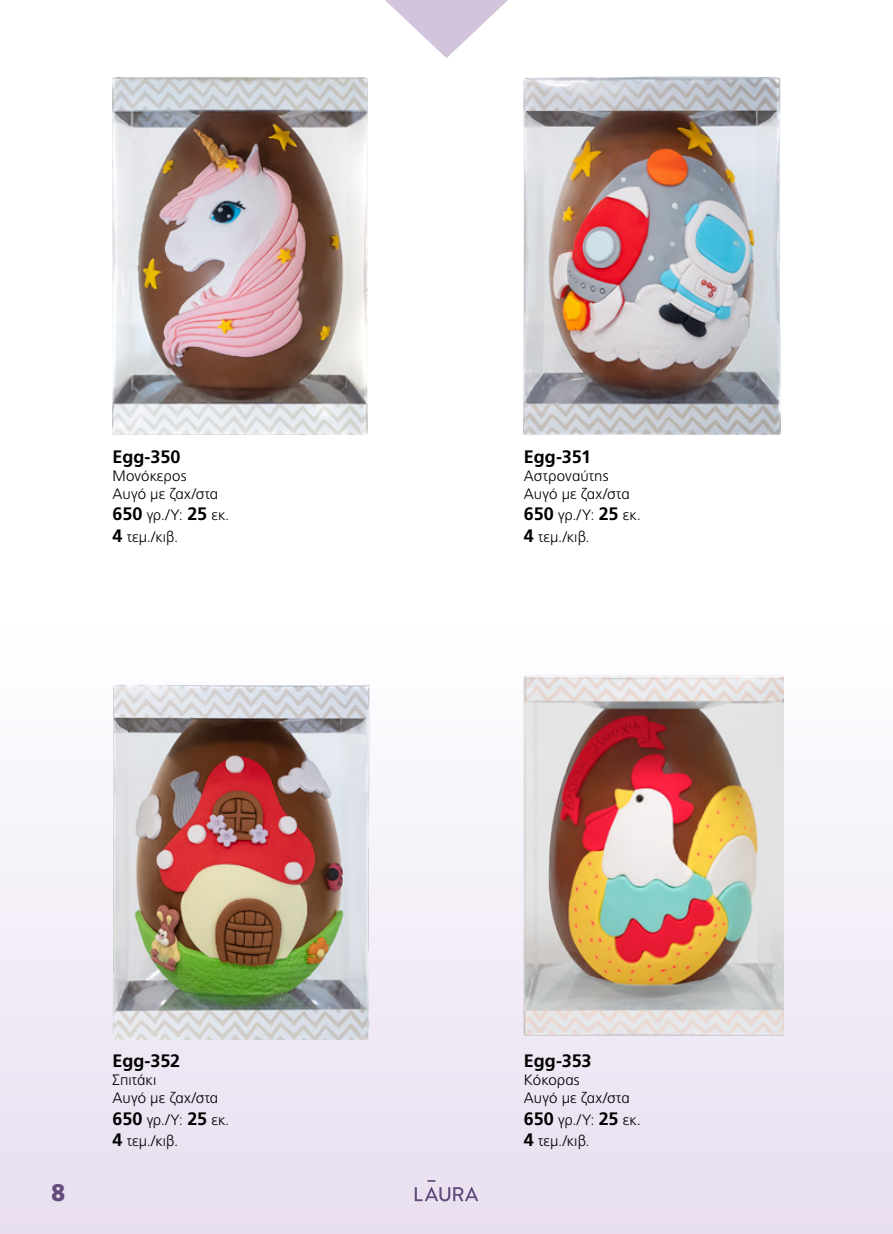
<style>
.page{position:relative;width:893px;height:1234px;background:#fff}
.page>*{position:absolute;margin:0;border:0;box-sizing:border-box;transform-origin:0 0}
.t1{font:900 24px "PF Catalog";color:#634b7b}
.t2{font:700 18px "PF Catalog";letter-spacing:-.01em;color:#000}
.t3{font:300 15px/18px "PF Catalog";letter-spacing:.015em;color:#000}
.s1{font-weight:700;font-size:18px}
</style>
<div class="page">
<div style="left:0;top:617px;width:893px;height:616px;background:linear-gradient(to bottom,#fff,#e8deef)"></div>
<svg style="left:415px;top:1179px;width:63px;height:21px"></svg>
<svg style="left:385px;top:0;width:123px;height:58px"></svg>
<img style="left:524px;top:671px;width:259px;height:368px">
<img style="left:113px;top:78px;width:254px;height:356px">
<img style="left:524px;top:76px;width:256px;height:358px">
<img style="left:113px;top:684px;width:256px;height:355px">
<p class="t2" style="left:113px;top:446px;width:69px">Egg-350</p>
<p class="t3" style="left:113px;top:466px;width:107px">Μονόκερος<br>Αυγό με ζαχ/στα</p>
<p class="t3" style="left:113px;top:504px;width:118px;line-height:21.6px"><span class="s1">650</span> γρ./Υ: <span class="s1">25</span> εκ.<br><span class="s1">4</span> τεμ./κιβ.</p>
<h1 class="t1" style="left:51px;top:1178px;width:16px">8</h1>
<p class="t2" style="left:113px;top:1049px;width:69px">Egg-352</p>
<p class="t3" style="left:113px;top:1070px;width:107px">Σπιτάκι<br>Αυγό με ζαχ/στα</p>
<p class="t3" style="left:113px;top:1108px;width:118px;line-height:21.6px"><span class="s1">650</span> γρ./Υ: <span class="s1">25</span> εκ.<br><span class="s1">4</span> τεμ./κιβ.</p>
<p class="t2" style="left:524px;top:446px;width:69px">Egg-351</p>
<p class="t3" style="left:524px;top:466px;width:107px">Αστροναύτης<br>Αυγό με ζαχ/στα</p>
<p class="t3" style="left:524px;top:504px;width:118px;line-height:21.6px"><span class="s1">650</span> γρ./Υ: <span class="s1">25</span> εκ.<br><span class="s1">4</span> τεμ./κιβ.</p>
<p class="t2" style="left:524px;top:1049px;width:69px">Egg-353</p>
<p class="t3" style="left:524px;top:1070px;width:107px">Κόκορας<br>Αυγό με ζαχ/στα</p>
<p class="t3" style="left:524px;top:1108px;width:118px;line-height:21.6px"><span class="s1">650</span> γρ./Υ: <span class="s1">25</span> εκ.<br><span class="s1">4</span> τεμ./κιβ.</p>
</div>
